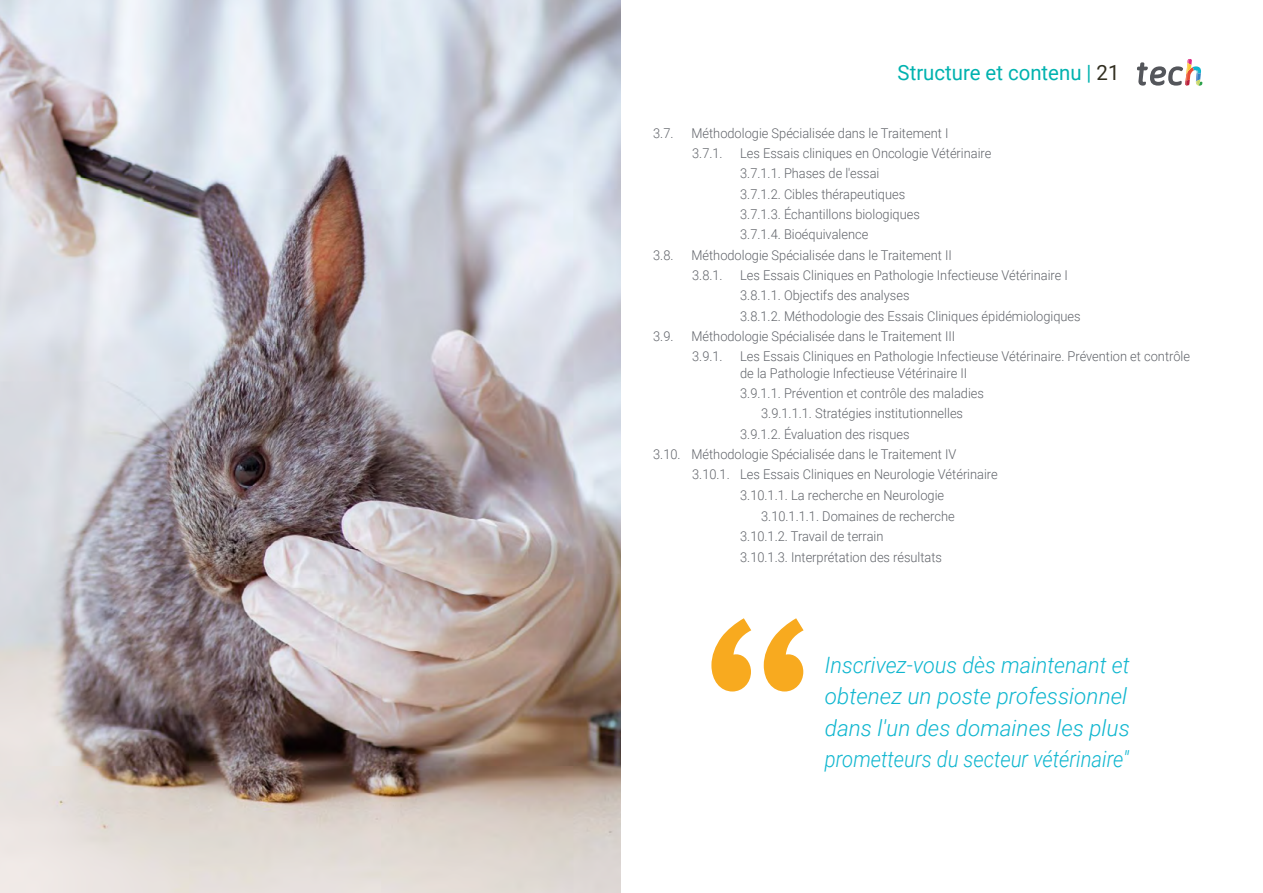
<style>
.page{position:relative;width:1263px;height:893px;background:#fff}
.page>*{position:absolute;margin:0;border:0;box-sizing:border-box;transform-origin:0 0}
.t1{font:italic 300 22.5px/31.5px "Roboto";color:#0fb6cf;text-align:justify;scale:.96 1}
.t2{font:21px "Roboto";color:#00b2af}
.t3{font:300 13.5px/20.4px "Roboto";color:#61646a;scale:.95 1}
.s1{color:#312e20}
</style>
<div class="page">
<img style="left:0;top:0;width:621px;height:893px">
<svg style="left:711px;top:618px;width:92px;height:73px"></svg>
<svg style="left:1137px;top:59px;width:65px;height:27px"></svg>
<h2 class="t2" style="left:898px;top:57px;width:223px">Structure et contenu | <span class="s1">21</span></h2>
<p class="t3" style="left:653px;top:122px;width:23px">3.7.</p>
<p class="t3" style="left:691px;top:122px;width:272px">Méthodologie Spécialisée dans le Traitement I<br>3.7.1.</p>
<p class="t3" style="left:740px;top:143px;width:266px">Les Essais cliniques en Oncologie Vétérinaire 3.7.1.1. Phases de l'essai<br>3.7.1.2. Cibles thérapeutiques<br>3.7.1.3. Échantillons biologiques<br>3.7.1.4. Bioéquivalence</p>
<p class="t3" style="left:653px;top:244px;width:23px">3.8.</p>
<p class="t3" style="left:691px;top:244px;width:276px">Méthodologie Spécialisée dans le Traitement II<br>3.8.1.</p>
<p class="t3" style="left:740px;top:265px;width:360px">Les Essais Cliniques en Pathologie Infectieuse Vétérinaire I<br>3.8.1.1. Objectifs des analyses<br>3.8.1.2. Méthodologie des Essais Cliniques épidémiologiques</p>
<p class="t3" style="left:653px;top:325px;width:23px">3.9.</p>
<p class="t3" style="left:691px;top:325px;width:279px">Méthodologie Spécialisée dans le Traitement III<br>3.9.1.</p>
<p class="t3" style="left:740px;top:348px;width:475px;line-height:16.5px">Les Essais Cliniques en Pathologie Infectieuse Vétérinaire. Prévention et contrôle de la Pathologie Infectieuse Vétérinaire II</p>
<p class="t3" style="left:740px;top:383px;width:258px">3.9.1.1. Prévention et contrôle des maladies</p>
<p class="t3" style="left:761px;top:403px;width:214px">3.9.1.1.1. Stratégies institutionnelles</p>
<p class="t3" style="left:740px;top:423px;width:180px">3.9.1.2. Évaluation des risques</p>
<p class="t3" style="left:653px;top:444px;width:321px">3.10. Méthodologie Spécialisée dans le Traitement IV</p>
<p class="t3" style="left:692px;top:464px;width:323px">3.10.1. Les Essais Cliniques en Neurologie Vétérinaire</p>
<p class="t3" style="left:740px;top:484px;width:216px">3.10.1.1. La recherche en Neurologie</p>
<p class="t3" style="left:761px;top:505px;width:205px">3.10.1.1.1. Domaines de recherche</p>
<p class="t3" style="left:740px;top:526px;width:152px">3.10.1.2. Travail de terrain</p>
<p class="t3" style="left:740px;top:547px;width:214px">3.10.1.3. Interprétation des résultats</p>
<h1 class="t1" style="left:825px;top:648px;width:319px">Inscrivez-vous dès maintenant et obtenez un poste professionnel dans l'un des domaines les plus prometteurs du secteur vétérinaire"</h1>
</div>
